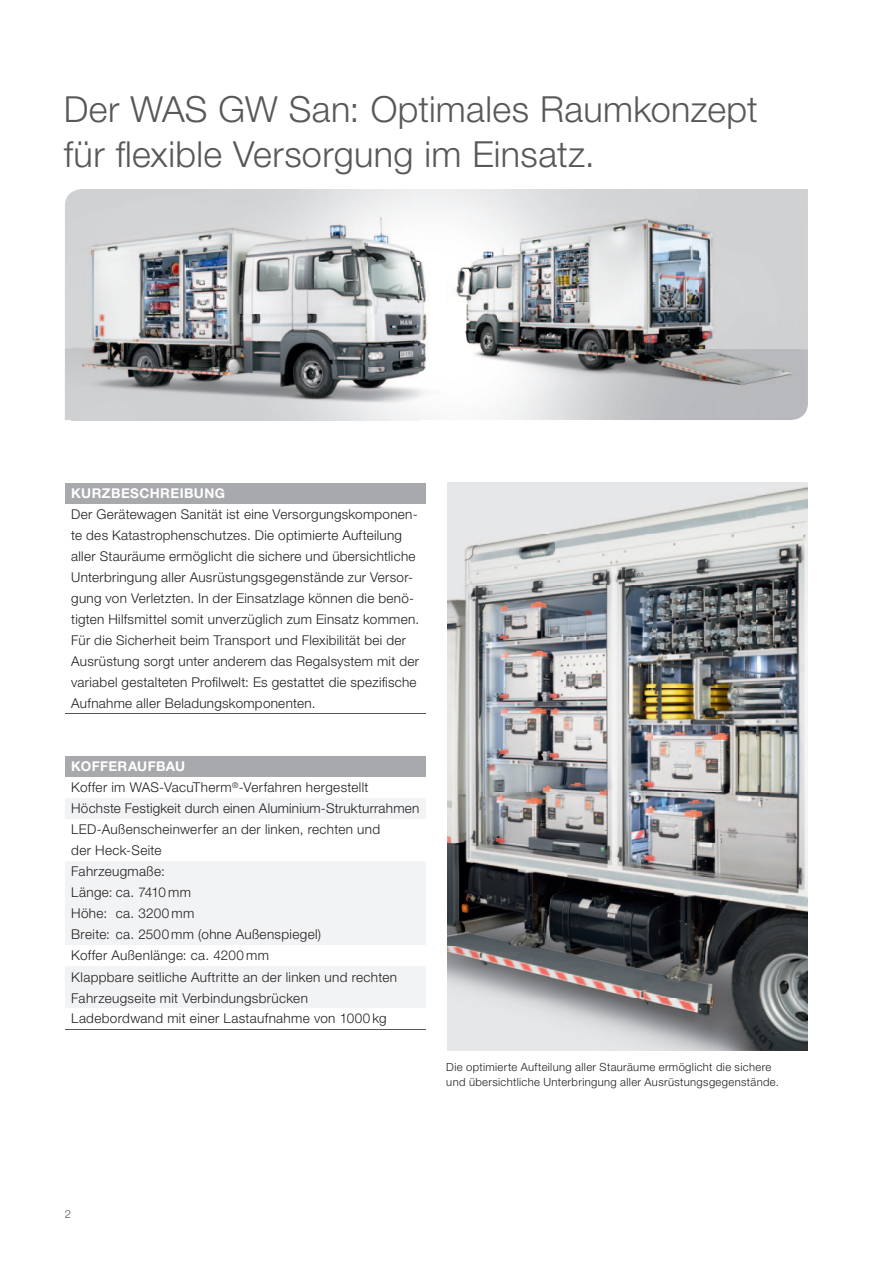
<style>
.page{position:relative;width:893px;height:1263px;background:#fff}
.page>*{position:absolute;margin:0;border:0;box-sizing:border-box;transform-origin:0 0}
.t1{font:300 36px/45px "Helvetica Neue LT Pro";letter-spacing:.01em;color:#57585a}
.t2{font:300 13.5px/21px "Helvetica Neue LT Pro";letter-spacing:.02em;color:#231f20}
.t3{font:700 13.5px "Helvetica Neue LT Pro";letter-spacing:.03em;color:#fff}
.t4{font:300 11.25px/15px "Helvetica Neue LT Pro";letter-spacing:.03em;color:#231f20}
.t5{font:300 11.25px "Helvetica Neue LT Pro";color:#57585a}
.s1{font-weight:700;color:#fff}
</style>
<div class="page">
<img style="left:447px;top:483px;width:361px;height:567px">
<img style="left:71px;top:368px;width:397px;height:53px">
<img style="left:71px;top:210px;width:375px;height:158px">
<img style="left:446px;top:208px;width:355px;height:47px">
<img style="left:468px;top:255px;width:333px;height:141px">
<img style="left:446px;top:210px;width:22px;height:186px">
<div style="left:65px;top:483px;width:361px;height:21px;background:#a8a9ad"></div>
<hr style="left:65px;top:713px;width:361px;height:1px;background:#57585a">
<div style="left:65px;top:756px;width:361px;height:21px;background:#a8a9ad"></div>
<div style="left:65px;top:798px;width:361px;height:21px;background:#f2f3f4"></div>
<svg style="left:65px;top:861px;width:361px;height:147px;fill:#f2f3f4"></svg>
<hr style="left:65px;top:1029px;width:361px;height:1px;background:#57585a">
<h1 class="t1" style="left:64px;top:86px;width:695px">Der WAS GW San: Optimales Raumkonzept für flexible Versorgung im Einsatz.</h1>
<p class="t3" style="left:71px;top:485px;width:155px">KURZBESCHREIBUNG</p>
<p class="t2" style="left:71px;top:503px;width:349px">Der Gerätewagen Sanität ist eine Versorgungskomponen&shy;te des Katastrophenschutzes. Die optimierte Aufteilung aller Stauräume ermöglicht die sichere und übersichtliche Unterbringung aller Ausrüstungsgegenstände zur Versor&shy;gung von Verletzten. In der Einsatzlage können die benö&shy;tigten Hilfsmittel somit unverzüglich zum Einsatz kommen.<br>Für die Sicherheit beim Transport und Flexibilität bei der Ausrüstung sorgt unter anderem das Regalsystem mit der variabel gestalteten Profilwelt: Es gestattet die spezifische Aufnahme aller Beladungskomponenten.</p>
<p class="t2" style="left:71px;top:756px;width:350px"><span class="s1">KOFFERAUFBAU<br></span>Koffer im WAS-VacuTherm<sup>®</sup>-Verfahren hergestellt Höchste Festigkeit durch einen Aluminium-Strukturrahmen LED-Außenscheinwerfer an der linken, rechten und<br>der Heck-Seite<br>Fahrzeugmaße:<br>Länge: ca. 7410 mm<br>Höhe: ca. 3200 mm<br>Breite: ca. 2500 mm (ohne Außenspiegel)<br>Koffer Außenlänge: ca. 4200 mm<br>Klappbare seitliche Auftritte an der linken und rechten Fahrzeugseite mit Verbindungsbrücken<br>Ladebordwand mit einer Lastaufnahme von 1000 kg</p>
<p class="t4" style="left:446px;top:1059px;width:334px">Die optimierte Aufteilung aller Stauräume ermöglicht die sichere und übersichtliche Unterbringung aller Ausrüstungsgegenstände.</p>
<p class="t5" style="left:65px;top:1207px;width:8px">2</p>
</div>
